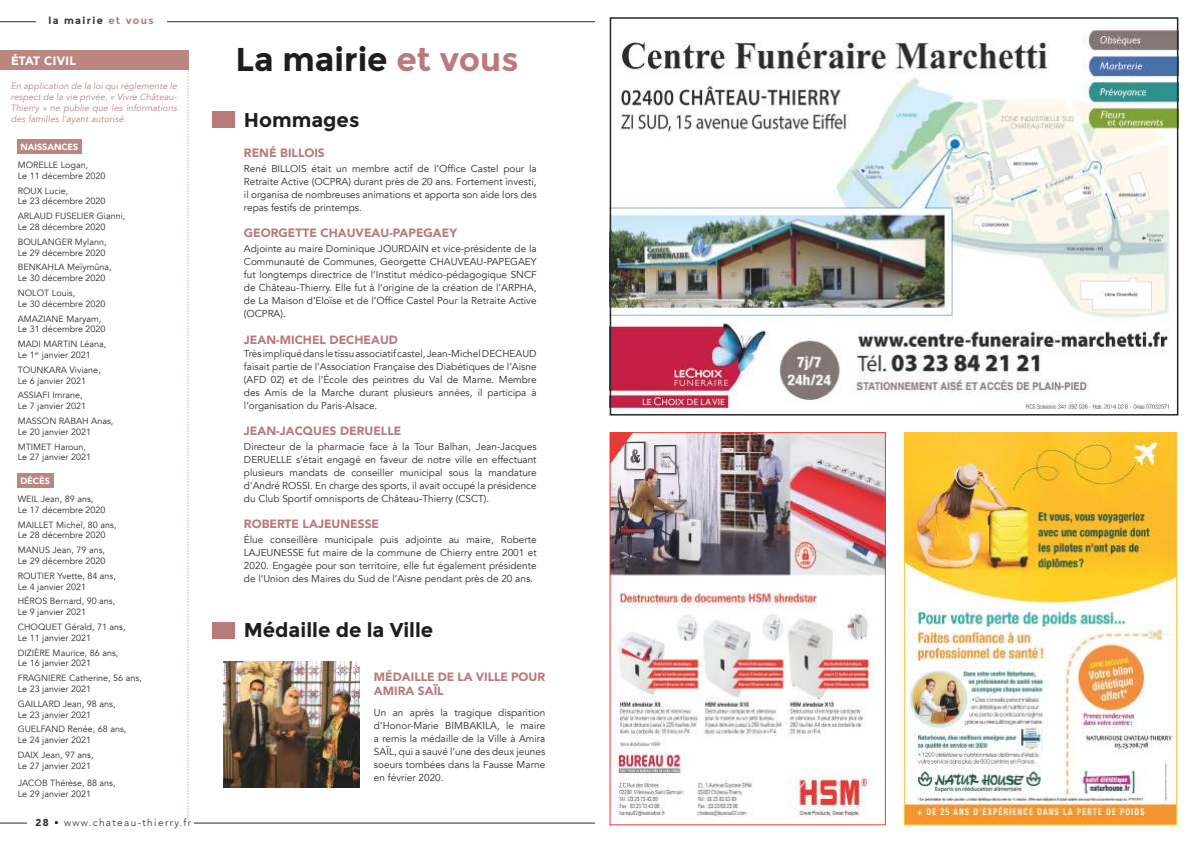
<style>
.page{position:relative;width:1191px;height:842px;background:#fff}
.page>*{position:absolute;margin:0;border:0;box-sizing:border-box;transform-origin:0 0}
.t1{font:700 33px "Montserrat";color:#1d1d1d}
.t2{font:700 20px "Montserrat";color:#1d1d1d}
.t3{font:900 12.1px "Avenir";letter-spacing:.025em;color:#fff}
.t4{font:900 12px/14.4px "Avenir";color:#ba797b}
.t5{font:10px/13px "Avenir";color:#2b2b2a;text-align:justify}
.t6{font:300 10px "Avenir";letter-spacing:.14em;color:#2b2b2a}
.t7{font:700 10px "Montserrat";letter-spacing:.14em;color:#383737}
.t8{font:9px/10.8px "Avenir";color:#2b2b2a}
.t9{font:italic 9px/11px "Avenir";letter-spacing:.01em;color:#bb8580;text-align:justify}
.t10{font:900 9px "Avenir";color:#fff}
.s1{color:#ba797b}
.s2{font-weight:900}
</style>
<div class="page">
<hr style="left:0;top:21px;width:1191px;height:1px;background:#2b2b2a">
<hr style="left:0;top:823px;width:1191px;height:1px;background:#2b2b2a">
<div style="left:28px;top:814px;width:166px;height:19px;background:#fff"></div>
<div style="left:595px;top:0;width:596px;height:842px;background:#fff"></div>
<div style="left:36px;top:12px;width:130px;height:20px;background:#fff"></div>
<div style="left:213px;top:111px;width:22px;height:17px;background:#ba797b"></div>
<div style="left:213px;top:622px;width:22px;height:17px;background:#ba797b"></div>
<svg style="left:17px;top:70px;width:172px;height:748px"></svg>
<div style="left:0;top:50px;width:189px;height:20px;background:#bb8580"></div>
<img style="left:609px;top:432px;width:277px;height:393px">
<img style="left:906px;top:434px;width:268px;height:389px">
<div style="left:904px;top:432px;width:272px;height:393px;border:1px solid #fdc539"></div>
<img style="left:612px;top:27px;width:563px;height:386px">
<div style="left:609px;top:17px;width:569px;height:399px;border:2px solid #2b2b2a"></div>
<img style="left:224px;top:662px;width:136px;height:126px">
<p class="t7" style="left:48px;top:15px;width:107px">la mairie <span class="s1">et vous</span></p>
<p class="t3" style="left:11px;top:50px;width:66px">ÉTAT CIVIL</p>
<p class="t9" style="left:11px;top:81px;width:168px">En application de la loi qui réglemente le respect de la vie privée, « Vivre Château-Thierry » ne publie que les informations des familles l’ayant autorisé.</p>
<p class="t10" style="left:20px;top:139px;width:60px">NAISSANCES</p>
<p class="t8" style="left:18px;top:160px;width:89px">MORELLE Logan,<br>Le 11 décembre 2020</p>
<p class="t8" style="left:18px;top:185px;width:89px">ROUX Lucie,<br>Le 23 décembre 2020</p>
<p class="t8" style="left:18px;top:211px;width:109px">ARLAUD FUSELIER Gianni,<br>Le 28 décembre 2020</p>
<p class="t8" style="left:18px;top:236px;width:90px">BOULANGER Mylann,<br>Le 29 décembre 2020</p>
<p class="t8" style="left:18px;top:262px;width:95px">BENKAHLA Meïymûna,<br>Le 30 décembre 2020</p>
<p class="t8" style="left:18px;top:288px;width:89px">NOLOT Louis,<br>Le 30 décembre 2020</p>
<p class="t8" style="left:18px;top:313px;width:89px">AMAZIANE Maryam,<br>Le 31 décembre 2020</p>
<p class="t8" style="left:18px;top:339px;width:90px">MADI MARTIN Léana,<br>Le 1<sup>er</sup> janvier 2021</p>
<p class="t8" style="left:18px;top:364px;width:85px">TOUNKARA Viviane,<br>Le 6 janvier 2021</p>
<p class="t8" style="left:18px;top:390px;width:70px">ASSIAFI Imrane,<br>Le 7 janvier 2021</p>
<p class="t8" style="left:18px;top:416px;width:97px">MASSON RABAH Anas,<br>Le 20 janvier 2021</p>
<p class="t8" style="left:18px;top:441px;width:75px">MTIMET Haroun,<br>Le 27 janvier 2021</p>
<p class="t10" style="left:20px;top:473px;width:31px">DÉCÈS</p>
<p class="t8" style="left:18px;top:494px;width:89px">WEIL Jean, 89 ans,<br>Le 17 décembre 2020</p>
<p class="t8" style="left:18px;top:519px;width:100px">MAILLET Michel, 80 ans,<br>Le 28 décembre 2020</p>
<p class="t8" style="left:18px;top:545px;width:89px">MANUS Jean, 79 ans,<br>Le 29 décembre 2020</p>
<p class="t8" style="left:18px;top:570px;width:100px">ROUTIER Yvette, 84 ans,<br>Le 4 janvier 2021</p>
<p class="t8" style="left:18px;top:596px;width:99px">HÉROS Bernard, 90 ans,<br>Le 9 janvier 2021</p>
<p class="t8" style="left:18px;top:622px;width:109px">CHOQUET Gérald, 71 ans,<br>Le 11 janvier 2021</p>
<p class="t8" style="left:18px;top:647px;width:102px">DIZIÈRE Maurice, 86 ans,<br>Le 16 janvier 2021</p>
<p class="t8" style="left:18px;top:673px;width:126px">FRAGNIERE Catherine, 56 ans,<br>Le 23 janvier 2021</p>
<p class="t8" style="left:18px;top:698px;width:99px">GAILLARD Jean, 98 ans,<br>Le 23 janvier 2021</p>
<p class="t8" style="left:18px;top:724px;width:110px">GUELFAND Renée, 68 ans,<br>Le 24 janvier 2021</p>
<p class="t8" style="left:18px;top:750px;width:77px">DAIX Jean, 97 ans,<br>Le 27 janvier 2021</p>
<p class="t8" style="left:18px;top:777px;width:99px">JACOB Thérèse, 88 ans,<br>Le 29 janvier 2021</p>
<p class="t6" style="left:35px;top:817px;width:157px"><span class="s2">28</span> <sup>■</sup> www.chateau-thierry.fr</p>
<h1 class="t1" style="left:235px;top:40px;width:285px">La mairie <span class="s1">et vous</span></h1>
<h2 class="t2" style="left:244px;top:108px;width:117px">Hommages</h2>
<p class="t4" style="left:244px;top:145px;width:82px">RENÉ BILLOIS</p>
<p class="t5" style="left:244px;top:162px;width:294px">René BILLOIS était un membre actif de l’Office Castel pour la Retraite Active (OCPRA) durant près de 20 ans. Fortement investi, il organisa de nombreuses animations et apporta son aide lors des repas festifs de printemps.</p>
<p class="t4" style="left:244px;top:225px;width:215px">GEORGETTE CHAUVEAU-PAPEGAEY</p>
<p class="t5" style="left:244px;top:242px;width:294px">Adjointe au maire Dominique JOURDAIN et vice-présidente de la Communauté de Communes, Georgette CHAUVEAU-PAPEGAEY fut longtemps directrice de l’Institut médico-pédagogique SNCF de Château-Thierry. Elle fut à l’origine de la création de l’ARPHA, de La Maison d’Eloïse et de l’Office Castel Pour la Retraite Active (OCPRA).</p>
<p class="t4" style="left:244px;top:332px;width:155px">JEAN-MICHEL DECHEAUD</p>
<p class="t5" style="left:244px;top:347px;width:294px">Très impliqué dans le tissu associatif castel, Jean-Michel DECHEAUD faisait partie de l’Association Française des Diabétiques de l’Aisne (AFD 02) et de l’École des peintres du Val de Marne. Membre des Amis de la Marche durant plusieurs années, il participa à l’organisation du Paris-Alsace.</p>
<p class="t4" style="left:244px;top:423px;width:159px">JEAN-JACQUES DERUELLE</p>
<p class="t5" style="left:244px;top:440px;width:294px">Directeur de la pharmacie face à la Tour Balhan, Jean-Jacques DERUELLE s’était engagé en faveur de notre ville en effectuant plusieurs mandats de conseiller municipal sous la mandature d’André ROSSI. En charge des sports, il avait occupé la présidence du Club Sportif omnisports de Château-Thierry (CSCT).</p>
<p class="t4" style="left:244px;top:517px;width:137px">ROBERTE LAJEUNESSE</p>
<p class="t5" style="left:244px;top:534px;width:294px">Élue conseillère municipale puis adjointe au maire, Roberte LAJEUNESSE fut maire de la commune de Chierry entre 2001 et 2020. Engagée pour son territoire, elle fut également présidente de l’Union des Maires du Sud de l’Aisne pendant près de 20 ans.</p>
<h2 class="t2" style="left:244px;top:618px;width:191px">Médaille de la Ville</h2>
<p class="t4" style="left:374px;top:669px;width:173px">MÉDAILLE DE LA VILLE POUR<br>AMIRA SAÏL</p>
<p class="t5" style="left:374px;top:707px;width:173px">Un an après la tragique disparition d’Honor-Marie BIMBAKILA, le maire a remis la médaille de la Ville à Amira SAÏL, qui a sauvé l’une des deux jeunes soeurs tombées dans la Fausse Marne en février 2020.</p>
</div>
